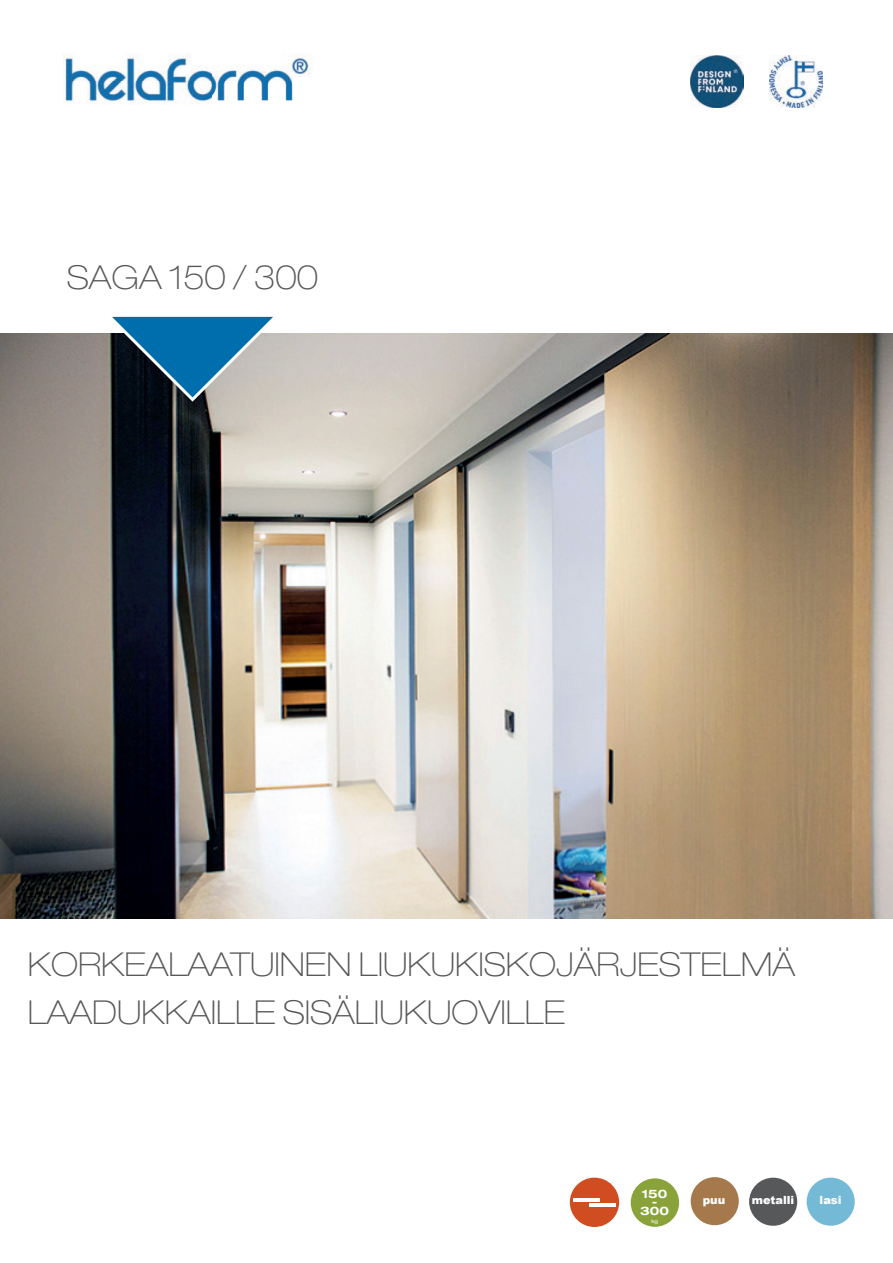
<style>
.page{position:relative;width:893px;height:1263px;background:#fff}
.page>*{position:absolute;margin:0;border:0;box-sizing:border-box;transform-origin:0 0}
.t1{font:100 expanded 33px/48px "Helvetica Neue LT Std";color:#57585a}
.t2{font:700 expanded 11.7px/8.9px "Helvetica Neue LT Std";color:#fff;text-align:center}
.t3{font:900 11.25px "Arial";color:#fff}
.t4{font:expanded 5.1px "Helvetica Neue LT Std";color:#fff}
</style>
<div class="page">
<img style="left:0;top:334px;width:893px;height:584px">
<svg style="left:105px;top:316px;width:175px;height:86px;background:#497893"></svg>
<img style="left:64px;top:54px;width:247px;height:50px">
<div style="left:631px;top:1178px;width:48px;height:49px;background:#89a23a;border-radius:50%"></div>
<div style="left:570px;top:1177px;width:49px;height:50px;background:#d04d22;border-radius:50%"></div>
<hr style="left:573px;top:1198px;width:27px;height:3px;background:#fff">
<hr style="left:589px;top:1203px;width:27px;height:3px;background:#fff">
<div style="left:691px;top:1177px;width:48px;height:48px;background:#a5794c;border-radius:50%"></div>
<div style="left:749px;top:1178px;width:48px;height:48px;background:#57585a;border-radius:50%"></div>
<div style="left:807px;top:1177px;width:48px;height:49px;background:#74bad6;border-radius:50%"></div>
<img style="left:770px;top:56px;width:53px;height:52px">
<img style="left:691px;top:55px;width:52px;height:53px">
<p class="t1" style="left:67px;top:257px;width:253px">SAGA 150 / 300</p>
<p class="t1" style="left:28px;top:943px;width:769px">KORKEALAATUINEN LIUKUKISKOJÄRJESTELMÄ<br>LAADUKKAILLE SISÄLIUKUOVILLE</p>
<p class="t2" style="left:642px;top:1190px;width:27px">150</p>
<p class="t2" style="left:640px;top:1197px;width:30px">-<br>300</p>
<p class="t3" style="left:703px;top:1191px;width:24px">puu</p>
<p class="t3" style="left:752px;top:1192px;width:44px">metalli</p>
<p class="t3" style="left:820px;top:1192px;width:23px">lasi</p>
<p class="t4" style="left:651px;top:1220px;width:8px">kg</p>
</div>
